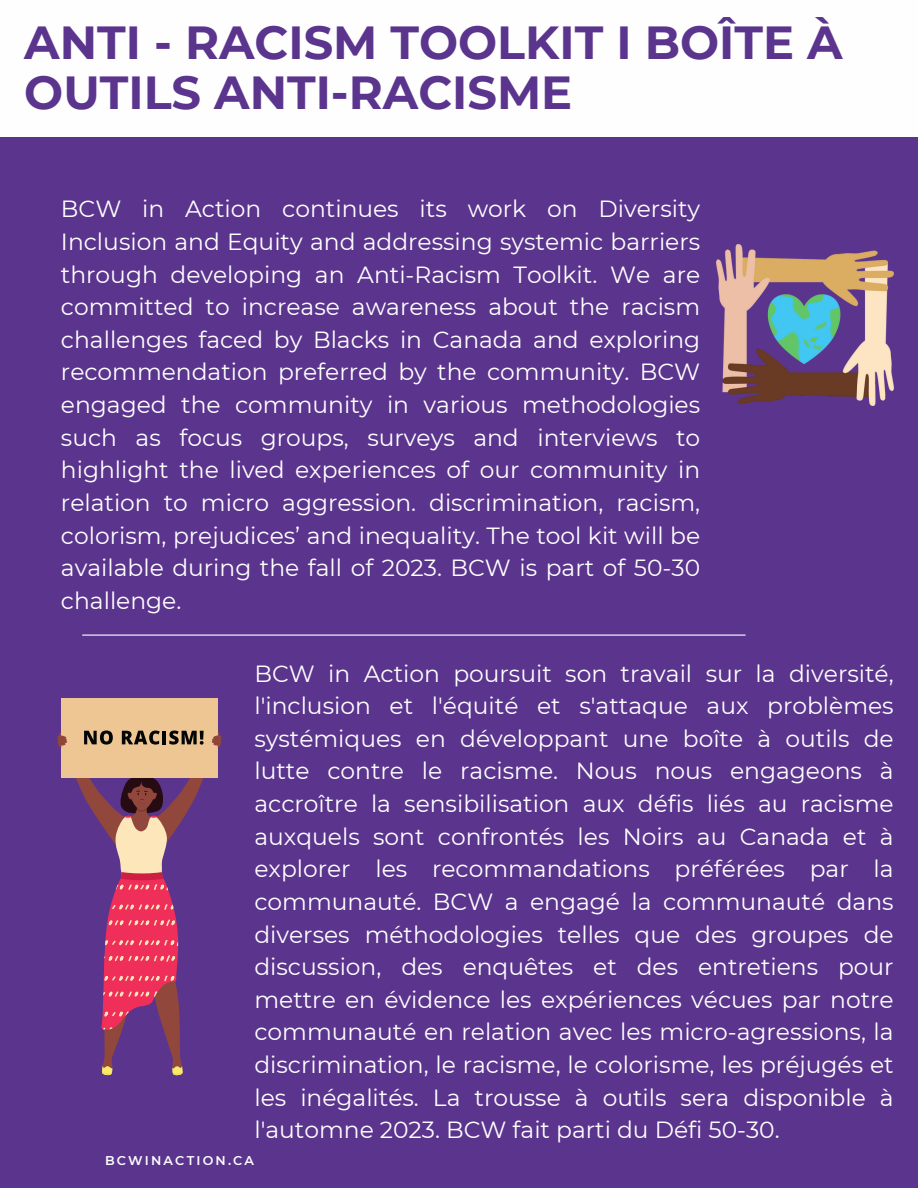
<style>
.page{position:relative;width:918px;height:1188px;background:#5b348d}
.page>*{position:absolute;margin:0;border:0;box-sizing:border-box;transform-origin:0 0}
.t1{font:700 46.35px/49.5px "Montserrat";color:#5b348d}
.t2{font:23.4px/32.7px "Montserrat";color:#fefeff;text-align:justify}
.t3{font:600 12.75px "Montserrat";letter-spacing:.17em;color:#fefeff}
</style>
<div class="page">
<div style="left:0;top:0;width:918px;height:137px;background:#fefeff"></div>
<hr style="left:83px;top:635px;width:662px;height:1px;background:#fefeff">
<img style="left:717px;top:245px;width:176px;height:160px">
<div style="left:61px;top:698px;width:157px;height:79px;background:#eec693"></div>
<svg style="left:57px;top:731px;width:164px;height:345px"></svg>
<p class="t1" style="left:24px;top:18px;width:820px">ANTI - RACISM TOOLKIT I BOÎTE À<br>OUTILS ANTI-RACISME</p>
<p class="t2" style="left:61px;top:193px;width:641px">BCW in Action continues its work on Diversity Inclusion and Equity and addressing systemic barriers through developing an Anti-Racism Toolkit. We are committed to increase awareness about the racism challenges faced by Blacks in Canada and exploring recommendation preferred by the community. BCW engaged the community in various methodologies such as focus groups, surveys and interviews to highlight the lived experiences of our community in relation to micro aggression. discrimination, racism, colorism, prejudices’ and inequality. The tool kit will be available during the fall of 2023. BCW is part of 50-30 challenge.</p>
<p class="t2" style="left:254px;top:657px;width:641px">BCW in Action poursuit son travail sur la diversité, l'inclusion et l'équité et s'attaque aux problèmes systémiques en développant une boîte à outils de lutte contre le racisme. Nous nous engageons à accroître la sensibilisation aux défis liés au racisme auxquels sont confrontés les Noirs au Canada et à explorer les recommandations préférées par la communauté. BCW a engagé la communauté dans diverses méthodologies telles que des groupes de discussion, des enquêtes et des entretiens pour mettre en évidence les expériences vécues par notre communauté en relation avec les micro-agressions, la discrimination, le racisme, le colorisme, les préjugés et les inégalités. La trousse à outils sera disponible à l'automne 2023. BCW fait parti du Défi 50-30.</p>
<p class="t3" style="left:105px;top:1153px;width:151px">BCWINACTION.CA</p>
</div>
